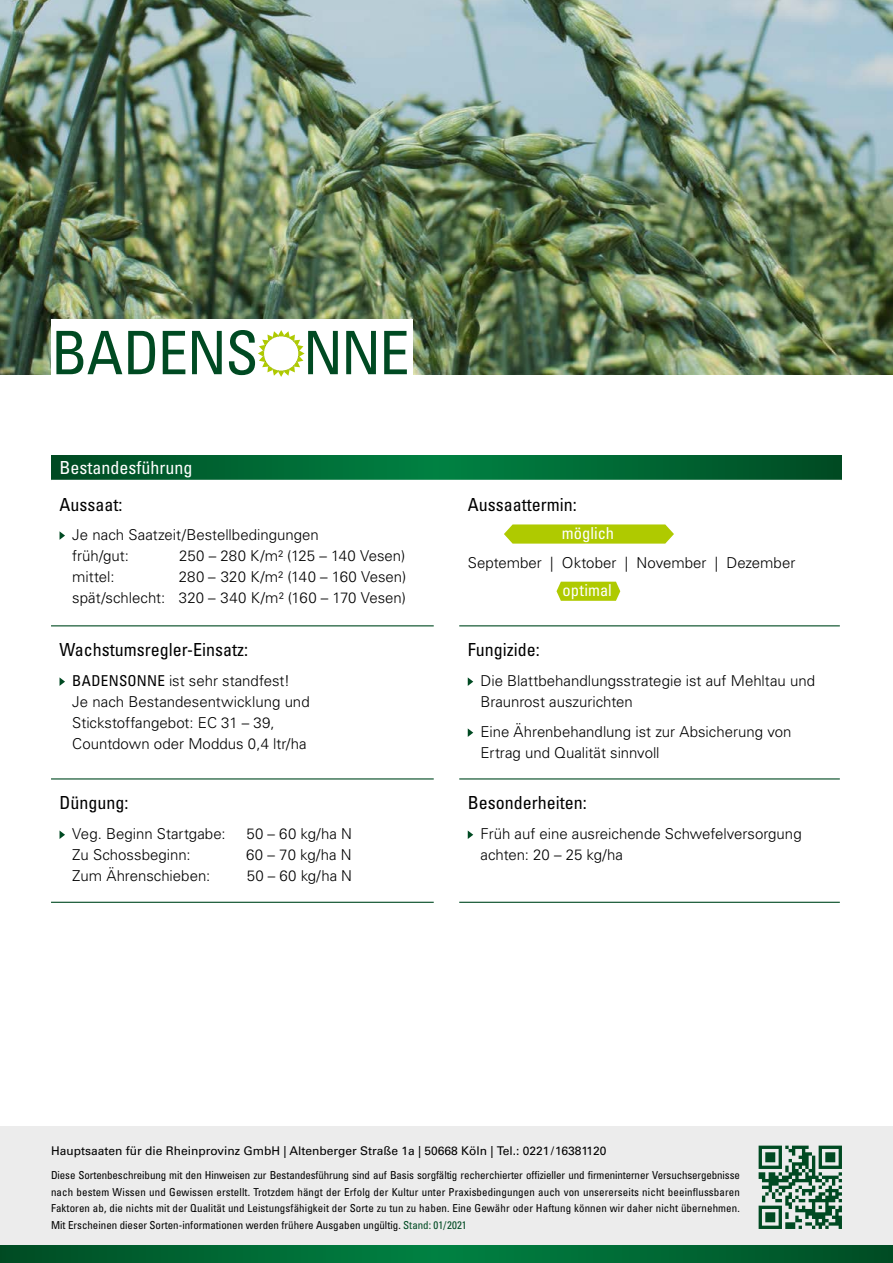
<style>
.page{position:relative;width:893px;height:1263px;background:#fff}
.page>*{position:absolute;margin:0;border:0;box-sizing:border-box;transform-origin:0 0}
.t1{font:condensed 60px "Univers LT Std";letter-spacing:-.025em;color:#004a22}
.t2{font:condensed 18px "Univers LT Std";color:#000}
.t3{font:condensed 18px "Univers LT Std";color:#fff}
.t4{font:condensed 16.5px "Univers LT Std";color:#fff}
.t5{font:300 15px/21px "Univers LT Std";color:#000}
.t6{font:12px "Univers LT Std";color:#000}
.t7{font:condensed 10.95px/16.5px "Univers LT Std";color:#000;text-align:justify}
.s1{font-weight:400;font-stretch:condensed}
.s2{color:#004a22}
</style>
<div class="page">
<hr style="left:459px;top:625px;width:381px;height:1px;background:#004a22">
<hr style="left:459px;top:778px;width:381px;height:1px;background:#004a22">
<hr style="left:459px;top:902px;width:381px;height:1px;background:#004a22">
<svg style="left:468px;top:677px;width:5px;height:9px"></svg>
<svg style="left:468px;top:728px;width:5px;height:9px"></svg>
<svg style="left:468px;top:830px;width:5px;height:9px"></svg>
<div style="left:0;top:1127px;width:893px;height:119px;background:#ececec"></div>
<img style="left:0;top:0;width:893px;height:374px">
<div style="left:51px;top:319px;width:361px;height:55px;background:#fff"></div>
<hr style="left:51px;top:778px;width:383px;height:1px;background:#004a22">
<hr style="left:51px;top:902px;width:383px;height:1px;background:#004a22">
<hr style="left:51px;top:625px;width:383px;height:1px;background:#004a22">
<svg style="left:60px;top:531px;width:5px;height:9px"></svg>
<svg style="left:60px;top:678px;width:5px;height:8px"></svg>
<svg style="left:60px;top:831px;width:5px;height:8px"></svg>
<svg style="left:504px;top:524px;width:170px;height:20px;background:#b6ce17"></svg>
<svg style="left:556px;top:582px;width:64px;height:19px"></svg>
<svg style="left:51px;top:455px;width:791px;height:25px;background:#026734"></svg>
<svg style="left:0;top:1246px;width:893px;height:17px;background:#063"></svg>
<svg style="left:258px;top:330px;width:47px;height:47px"></svg>
<div style="left:264px;top:336px;width:34px;height:35px;background:#fff;border-radius:50%"></div>
<svg style="left:759px;top:1145px;width:83px;height:84px"></svg>
<h1 class="t1" style="left:51px;top:315px;width:360px">BADENS NNE</h1>
<p class="t3" style="left:60px;top:456px;width:134px">Bestandesführung</p>
<p class="t2" style="left:60px;top:493px;width:64px">Aussaat:</p>
<p class="t5" style="left:72px;top:524px;width:248px">Je nach Saatzeit/Bestellbedingungen früh/gut:</p>
<p class="t5" style="left:179px;top:545px;width:228px">250 – 280 K/m² (125 – 140 Vesen)</p>
<p class="t5" style="left:72px;top:566px;width:335px;text-align:right">280 – 320 K/m² (140 – 160 Vesen)<br>spät/schlecht: 320 – 340 K/m² (160 – 170 Vesen)</p>
<p class="t2" style="left:60px;top:638px;width:190px">Wachstumsregler-Einsatz:</p>
<p class="t5" style="left:72px;top:670px;width:239px"><span class="s1">BADENSONNE</span> ist sehr standfest!<br>Je nach Bestandesentwicklung und<br>Stickstoffangebot: EC 31 – 39,<br>Countdown oder Moddus 0,4 ltr/ha</p>
<p class="t5" style="left:72px;top:566px;width:44px">mittel:</p>
<p class="t2" style="left:60px;top:791px;width:70px">Düngung:</p>
<p class="t5" style="left:72px;top:823px;width:155px">Veg. Beginn Startgabe:</p>
<p class="t5" style="left:246px;top:823px;width:107px">50 – 60 kg/ha N</p>
<p class="t5" style="left:72px;top:844px;width:120px">Zu Schossbeginn:</p>
<p class="t5" style="left:246px;top:844px;width:107px">60 – 70 kg/ha N</p>
<p class="t5" style="left:72px;top:865px;width:139px">Zum Ährenschieben:</p>
<p class="t5" style="left:247px;top:865px;width:107px">50 – 60 kg/ha N</p>
<p class="t2" style="left:468px;top:493px;width:110px">Aussaattermin:</p>
<p class="t4" style="left:562px;top:522px;width:54px">möglich</p>
<p class="t5" style="left:468px;top:552px;width:329px">September | Oktober | November | Dezember</p>
<p class="t4" style="left:563px;top:580px;width:51px">optimal</p>
<p class="t2" style="left:468px;top:638px;width:73px">Fungizide:</p>
<p class="t5" style="left:480px;top:670px;width:336px">Die Blattbehandlungsstrategie ist auf Mehltau und<br>Braunrost auszurichten</p>
<p class="t5" style="left:480px;top:721px;width:312px">Eine Ährenbehandlung ist zur Absicherung von<br>Ertrag und Qualität sinnvoll</p>
<p class="t2" style="left:468px;top:791px;width:120px">Besonderheiten:</p>
<p class="t5" style="left:480px;top:823px;width:323px">Früh auf eine ausreichende Schwefelversorgung achten: 20 – 25 kg/ha</p>
<p class="t6" style="left:51px;top:1144px;width:557px">Hauptsaaten für die Rheinprovinz GmbH | Altenberger Straße 1a | 50668 Köln | Tel.: 0221/16381120</p>
<p class="t7" style="left:51px;top:1167px;width:690px">Diese Sortenbeschreibung mit den Hinweisen zur Bestandesführung sind auf Basis sorgfältig recherchierter offizieller und firmeninterner Versuchsergebnisse nach bestem Wissen und Gewissen erstellt. Trotzdem hängt der Erfolg der Kultur unter Praxisbedingungen auch von unsererseits nicht beeinflussbaren Faktoren ab, die nichts mit der Qualität und Leistungsfähigkeit der Sorte zu tun zu haben. Eine Gewähr oder Haftung können wir daher nicht übernehmen.<br>Mit Erscheinen dieser Sorten-informationen werden frühere Ausgaben ungültig. <span class="s2">Stand: 01/2021</span></p>
</div>
